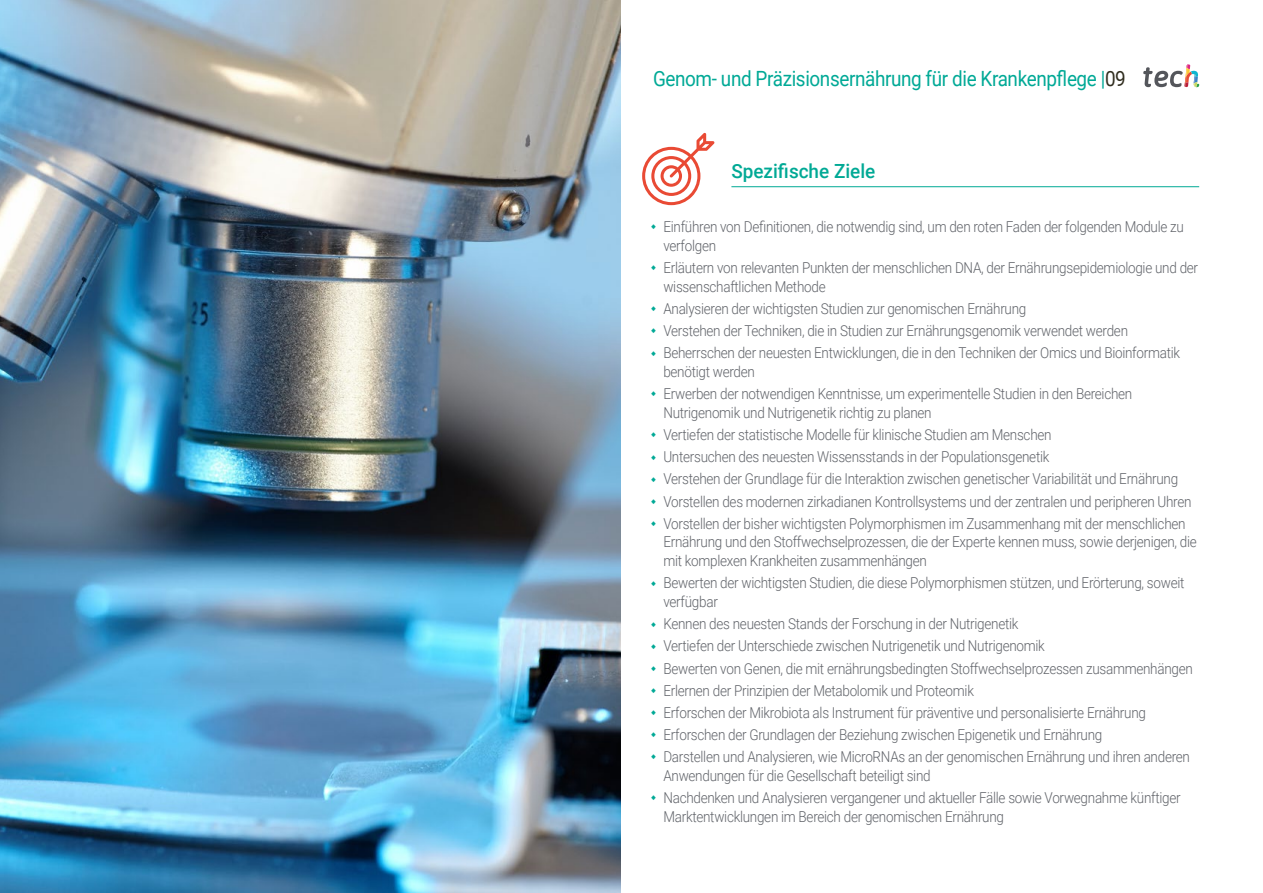
<style>
.page{position:relative;width:1263px;height:893px;background:#fff}
.page>*{position:absolute;margin:0;border:0;box-sizing:border-box;transform-origin:0 0}
.t1{font:21px "Roboto";letter-spacing:-.02em;color:#00a996;scale:.9 1}
.t2{font:500 19.5px "Roboto";color:#00a995}
.t3{font:300 15px/22.2px "Roboto";letter-spacing:-.02em;color:#61646a;scale:.9 1}
.s1{color:#312e20}
</style>
<div class="page">
<img style="left:0;top:0;width:621px;height:893px">
<svg style="left:1143px;top:64px;width:56px;height:24px"></svg>
<hr style="left:731px;top:186px;width:468px;height:1px;background:#00a995">
<svg style="left:642px;top:133px;width:72px;height:72px"></svg>
<h1 class="t1" style="left:653px;top:64px;width:527px">Genom- und Präzisionsernährung für die Krankenpflege |<span class="s1">09</span></h1>
<h2 class="t2" style="left:731px;top:158px;width:145px">Spezifische Ziele</h2>
<p class="t3" style="left:663px;top:217px;width:580px;line-height:18.8px">Einführen von Definitionen, die notwendig sind, um den roten Faden der folgenden Module zu verfolgen</p>
<p class="t3" style="left:663px;top:258px;width:596px;line-height:18.8px">Erläutern von relevanten Punkten der menschlichen DNA, der Ernährungsepidemiologie und der wissenschaftlichen Methode</p>
<p class="t3" style="left:663px;top:297px;width:576px">Analysieren der wichtigsten Studien zur genomischen Ernährung<br>Verstehen der Techniken, die in Studien zur Ernährungsgenomik verwendet werden<br>Beherrschen der neuesten Entwicklungen, die in den Techniken der Omics und Bioinformatik</p>
<p class="t3" style="left:663px;top:360px;width:522px">benötigt werden<br>Erwerben der notwendigen Kenntnisse, um experimentelle Studien in den Bereichen</p>
<p class="t3" style="left:663px;top:401px;width:588px">Nutrigenomik und Nutrigenetik richtig zu planen<br>Vertiefen der statistische Modelle für klinische Studien am Menschen<br>Untersuchen des neuesten Wissensstands in der Populationsgenetik<br>Verstehen der Grundlage für die Interaktion zwischen genetischer Variabilität und Ernährung Vorstellen des modernen zirkadianen Kontrollsystems und der zentralen und peripheren Uhren Vorstellen der bisher wichtigsten Polymorphismen im Zusammenhang mit der menschlichen</p>
<p class="t3" style="left:663px;top:532px;width:594px;line-height:18.8px">Ernährung und den Stoffwechselprozessen, die der Experte kennen muss, sowie derjenigen, die mit komplexen Krankheiten zusammenhängen</p>
<p class="t3" style="left:663px;top:573px;width:580px;line-height:18.8px">Bewerten der wichtigsten Studien, die diese Polymorphismen stützen, und Erörterung, soweit verfügbar</p>
<p class="t3" style="left:663px;top:612px;width:590px">Kennen des neuesten Stands der Forschung in der Nutrigenetik<br>Vertiefen der Unterschiede zwischen Nutrigenetik und Nutrigenomik<br>Bewerten von Genen, die mit ernährungsbedingten Stoffwechselprozessen zusammenhängen Erlernen der Prinzipien der Metabolomik und Proteomik<br>Erforschen der Mikrobiota als Instrument für präventive und personalisierte Ernährung Erforschen der Grundlagen der Beziehung zwischen Epigenetik und Ernährung<br>Darstellen und Analysieren, wie MicroRNAs an der genomischen Ernährung und ihren anderen</p>
<p class="t3" style="left:663px;top:764px;width:576px">Anwendungen für die Gesellschaft beteiligt sind<br>Nachdenken und Analysieren vergangener und aktueller Fälle sowie Vorwegnahme künftiger</p>
<p class="t3" style="left:663px;top:805px;width:380px">Marktentwicklungen im Bereich der genomischen Ernährung</p>
</div>
